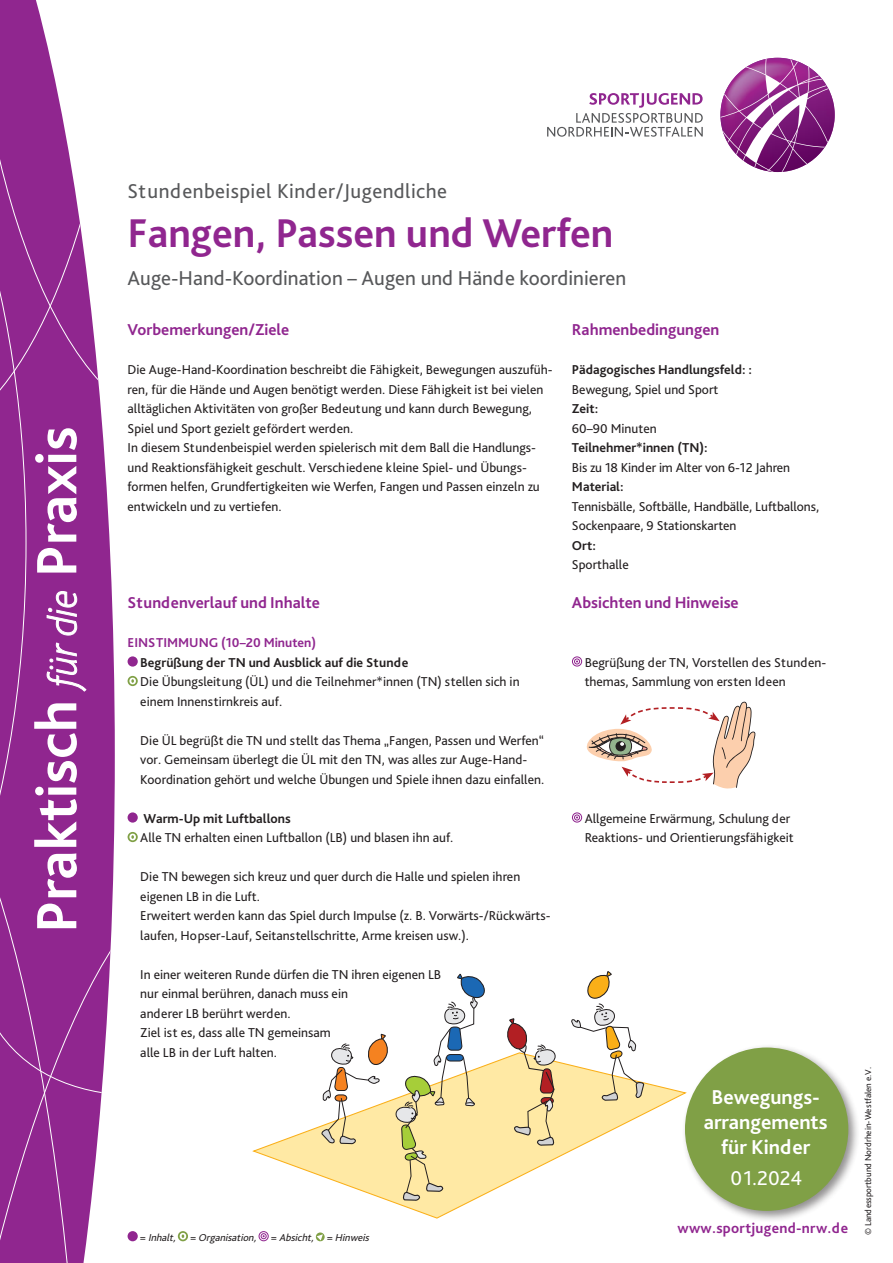
<style>
.page{position:relative;width:893px;height:1263px;background:#fff}
.page>*{position:absolute;margin:0;border:0;box-sizing:border-box;transform-origin:0 0}
.t1{font:700 42px "Bliss Pro";color:#90268f}
.t2{font:21px "Bliss Pro";color:#57585a}
.t3{font:21px "Bliss Pro";letter-spacing:.02em;color:#57585a}
.t4{font:700 21px/25.2px "Bliss Pro";color:#fff;text-align:center}
.t5{font:21px "Bliss Pro";color:#fff}
.t6{font:700 16.5px "Bliss Pro";color:#90268f}
.t7{font:700 15px "Bliss Pro";letter-spacing:.02em;color:#90268f}
.t8{font:13.5px/19.5px "Bliss Pro";color:#231f20}
.t9{font:700 13.5px "Bliss Pro";color:#231f20}
.t10{font:700 13.5px "Bliss Pro";color:#90268f}
.t11{font:italic 10.5px "Bliss Pro";color:#231f20}
.t12{font:9px "Bliss Pro";color:#231f20}
.s1{font-style:normal}
</style>
<div class="page">
<div style="left:128px;top:656px;width:10px;height:11px;background:#90268f;border-radius:50%"></div>
<svg style="left:128px;top:676px;width:10px;height:10px"></svg>
<svg style="left:129px;top:678px;width:7px;height:6px"></svg>
<div style="left:128px;top:812px;width:10px;height:11px;background:#90268f;border-radius:50%"></div>
<svg style="left:128px;top:832px;width:10px;height:10px"></svg>
<svg style="left:129px;top:834px;width:7px;height:6px"></svg>
<svg style="left:572px;top:656px;width:10px;height:11px"></svg>
<svg style="left:572px;top:812px;width:10px;height:11px"></svg>
<div style="left:128px;top:1231px;width:10px;height:10px;background:#90268f;border-radius:50%"></div>
<svg style="left:178px;top:1231px;width:10px;height:10px"></svg>
<svg style="left:180px;top:1233px;width:6px;height:6px"></svg>
<svg style="left:259px;top:1231px;width:10px;height:10px"></svg>
<svg style="left:315px;top:1232px;width:10px;height:10px"></svg>
<svg style="left:0;top:0;width:41px;height:18px"></svg>
<svg style="left:86px;top:1096px;width:16px;height:148px"></svg>
<div style="left:0;top:1096px;width:86px;height:167px;background:#90268f"></div>
<svg style="left:0;top:18px;width:115px;height:1078px"></svg>
<div style="left:681px;top:1043px;width:180px;height:180px;background:#231f20;opacity:.5"></div>
<div style="left:686px;top:1048px;width:161px;height:162px;background:#80a046;border-radius:50%"></div>
<svg style="left:547px;top:93px;width:156px;height:44px"></svg>
<svg style="left:720px;top:58px;width:108px;height:114px"></svg>
<svg style="left:586px;top:701px;width:170px;height:88px"></svg>
<svg style="left:252px;top:1052px;width:436px;height:167px"></svg>
<svg style="left:506px;top:1018px;width:50px;height:128px"></svg>
<svg style="left:321px;top:1033px;width:68px;height:111px"></svg>
<svg style="left:571px;top:971px;width:74px;height:130px"></svg>
<svg style="left:395px;top:973px;width:92px;height:228px"></svg>
<h2 class="t3" style="left:128px;top:178px;width:321px">Stundenbeispiel Kinder/Jugendliche</h2>
<h1 class="t1" style="left:128px;top:207px;width:487px">Fangen, Passen und Werfen</h1>
<h2 class="t2" style="left:128px;top:265px;width:500px">Auge-Hand-Koordination – Augen und Hände koordinieren</h2>
<p class="t6" style="left:128px;top:319px;width:163px">Vorbemerkungen/Ziele</p>
<p class="t8" style="left:128px;top:359px;width:427px">Die Auge-Hand-Koordination beschreibt die Fähigkeit, Bewegungen auszufüh&shy;ren, für die Hände und Augen benötigt werden. Diese Fähigkeit ist bei vielen alltäglichen Aktivitäten von großer Bedeutung und kann durch Bewegung, Spiel und Sport gezielt gefördert werden.<br>In diesem Stundenbeispiel werden spielerisch mit dem Ball die Handlungs&shy;und Reaktionsfähigkeit geschult. Verschiedene kleine Spiel- und Übungs&shy;formen helfen, Grundfertigkeiten wie Werfen, Fangen und Passen einzeln zu entwickeln und zu vertiefen.</p>
<p class="t6" style="left:128px;top:592px;width:194px">Stundenverlauf und Inhalte</p>
<p class="t10" style="left:128px;top:634px;width:190px">EINSTIMMUNG (10–20 Minuten)</p>
<p class="t9" style="left:140px;top:654px;width:270px">Begrüßung der TN und Ausblick auf die Stunde</p>
<p class="t8" style="left:140px;top:671px;width:381px">Die Übungsleitung (ÜL) und die Teilnehmer*innen (TN) stellen sich in einem Innenstirnkreis auf.</p>
<p class="t8" style="left:140px;top:730px;width:405px">Die ÜL begrüßt die TN und stellt das Thema „Fangen, Passen und Werfen“ vor. Gemeinsam überlegt die ÜL mit den TN, was alles zur Auge-Hand-<br>Koordination gehört und welche Übungen und Spiele ihnen dazu einfallen.</p>
<p class="t9" style="left:143px;top:810px;width:149px">Warm-Up mit Luftballons</p>
<p class="t8" style="left:140px;top:827px;width:315px">Alle TN erhalten einen Luftballon (LB) und blasen ihn auf.</p>
<p class="t8" style="left:140px;top:866px;width:412px">Die TN bewegen sich kreuz und quer durch die Halle und spielen ihren eigenen LB in die Luft.<br>Erweitert werden kann das Spiel durch Impulse (z. B. Vorwärts-/Rückwärts&shy;laufen, Hopser-Lauf, Seitanstellschritte, Arme kreisen usw.).</p>
<p class="t8" style="left:140px;top:964px;width:302px">In einer weiteren Runde dürfen die TN ihren eigenen LB nur einmal berühren, danach muss ein<br>anderer LB berührt werden.<br>Ziel ist es, dass alle TN gemeinsam<br>alle LB in der Luft halten.</p>
<p class="t11" style="left:140px;top:1231px;width:233px"><span class="s1">=</span> Inhalt, <span class="s1">=</span> Organisation, <span class="s1">=</span> Absicht, <span class="s1">=</span> Hinweis</p>
<p class="t6" style="left:572px;top:319px;width:149px">Rahmenbedingungen</p>
<p class="t9" style="left:572px;top:361px;width:182px">Pädagogisches Handlungsfeld: :</p>
<p class="t8" style="left:572px;top:379px;width:148px">Bewegung, Spiel und Sport</p>
<p class="t9" style="left:572px;top:400px;width:28px">Zeit:</p>
<p class="t8" style="left:572px;top:418px;width:86px">60–90 Minuten</p>
<p class="t9" style="left:572px;top:439px;width:137px">Teilnehmer*innen (TN):</p>
<p class="t8" style="left:572px;top:457px;width:220px">Bis zu 18 Kinder im Alter von 6-12 Jahren</p>
<p class="t9" style="left:572px;top:478px;width:53px">Material:</p>
<p class="t8" style="left:572px;top:496px;width:249px">Tennisbälle, Softbälle, Handbälle, Luftballons,<br>Sockenpaare, 9 Stationskarten</p>
<p class="t9" style="left:572px;top:537px;width:26px">Ort:</p>
<p class="t8" style="left:572px;top:554px;width:58px">Sporthalle</p>
<p class="t6" style="left:572px;top:592px;width:168px">Absichten und Hinweise</p>
<p class="t8" style="left:585px;top:652px;width:242px">Begrüßung der TN, Vorstellen des Stunden&shy;themas, Sammlung von ersten Ideen</p>
<p class="t8" style="left:585px;top:808px;width:211px">Allgemeine Erwärmung, Schulung der<br>Reaktions- und Orientierungsfähigkeit</p>
<h2 class="t4" style="left:704px;top:1083px;width:125px">Bewegungs&shy;arrangements für Kinder</h2>
<h2 class="t5" style="left:731px;top:1165px;width:73px">01.2024</h2>
<p class="t7" style="left:677px;top:1219px;width:172px">www.sportjugend-nrw.de</p>
<p class="t12" style="left:863px;top:1235px;width:170px;rotate:-90deg">© Landessportbund Nordrhein-Westfalen e.V.</p>
</div>
